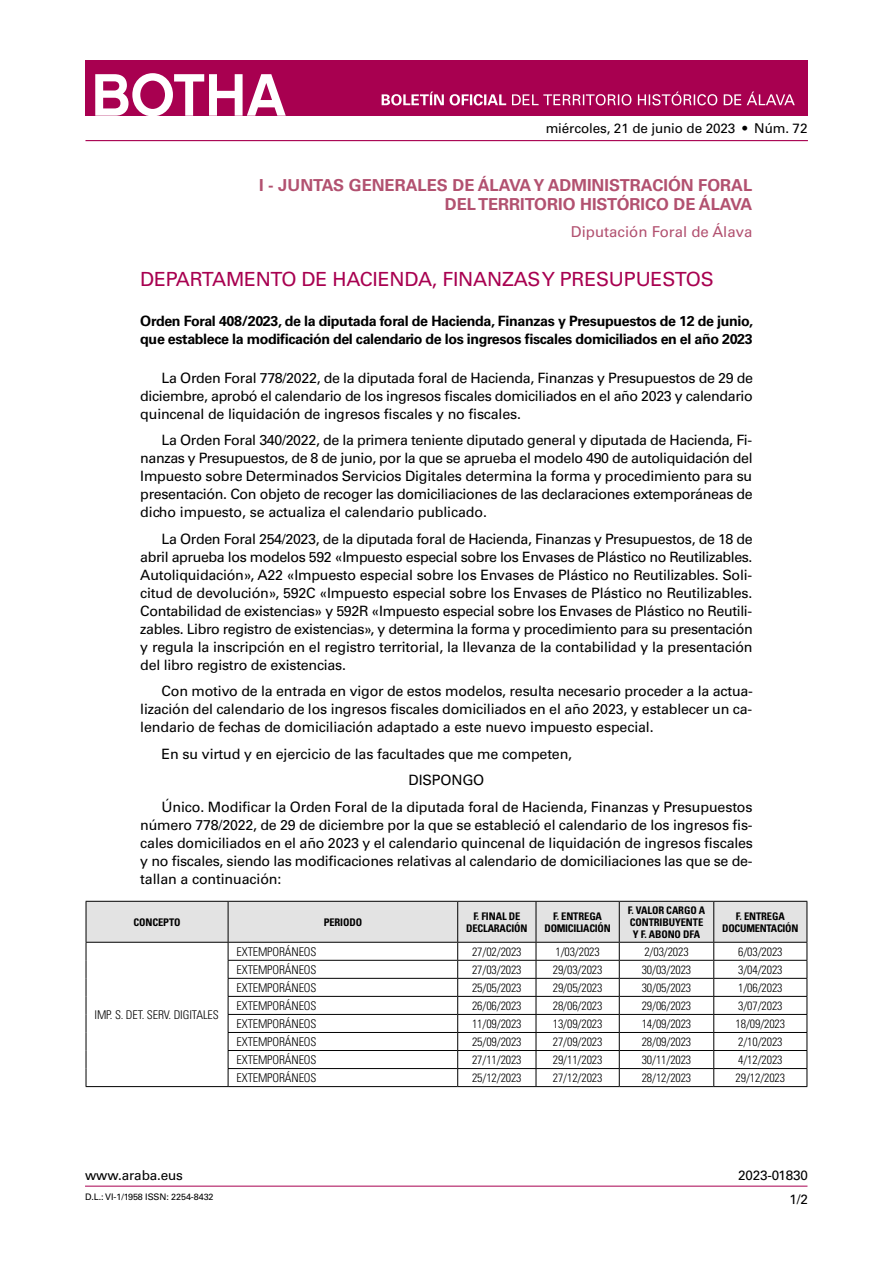
<style>
.page{position:relative;width:893px;height:1263px;background:#fff}
.page>*{position:absolute;margin:0;border:0;box-sizing:border-box;transform-origin:0 0}
.t1{font:19.5px "Univers LT Std";letter-spacing:-.01em;color:#a80050}
.t2{font:700 16.5px/19.8px "Univers LT Std";color:#b25170;text-align:right}
.t3{font:15px "Univers LT Std";color:#b25170}
.t4{font:14.25px/18px "Univers LT Std";letter-spacing:-.01em;color:#000;text-align:justify}
.t5{font:700 14.25px/18px "Univers LT Std";letter-spacing:-.025em;color:#000}
.t6{font:13.5px "Univers LT Std";letter-spacing:-.01em;color:#000}
.t7{font:300 condensed 12px "Univers LT Std";letter-spacing:-.01em;color:#000}
.t8{font:700 condensed 10.5px/12px "Univers LT Std";letter-spacing:-.01em;color:#000;text-align:center}
.t9{font:9px "Univers LT Std";letter-spacing:-.01em;color:#000}
</style>
<div class="page">
<hr style="left:85px;top:1186px;width:722px;height:1px;background:#a80050">
<div style="left:85px;top:60px;width:723px;height:55px;background:#a80050"></div>
<svg style="left:95px;top:73px;width:191px;height:43px"></svg>
<hr style="left:85px;top:140px;width:723px;height:1px;background:#a80050">
<svg style="left:382px;top:92px;width:413px;height:13px"></svg>
<svg style="left:86px;top:901px;width:722px;height:185px"></svg>
<hr style="left:86px;top:1086px;width:142px;height:1px;background:#000">
<hr style="left:228px;top:1086px;width:230px;height:1px;background:#000">
<hr style="left:458px;top:1086px;width:78px;height:1px;background:#000">
<hr style="left:536px;top:1086px;width:83px;height:1px;background:#000">
<hr style="left:619px;top:1086px;width:95px;height:1px;background:#000">
<hr style="left:714px;top:1086px;width:93px;height:1px;background:#000">
<p class="t6" style="left:546px;top:121px;width:263px">miércoles, 21 de junio de 2023 • Núm. 72</p>
<p class="t2" style="left:259px;top:175px;width:495px">I - JUNTAS GENERALES DE ÁLAVA Y ADMINISTRACIÓN FORAL<br>DEL TERRITORIO HISTÓRICO DE ÁLAVA</p>
<p class="t3" style="left:571px;top:223px;width:183px">Diputación Foral de Álava</p>
<h1 class="t1" style="left:140px;top:268px;width:575px">DEPARTAMENTO DE HACIENDA, FINANZAS Y PRESUPUESTOS</h1>
<p class="t5" style="left:140px;top:312px;width:614px">Orden Foral 408/2023, de la diputada foral de Hacienda, Finanzas y Presupuestos de 12 de junio, que establece la modificación del calendario de los ingresos fiscales domiciliados en el año 2023</p>
<p class="t4" style="left:140px;top:369px;width:614px;text-indent:21px">La Orden Foral 778/2022, de la diputada foral de Hacienda, Finanzas y Presupuestos de 29 de diciembre, aprobó el calendario de los ingresos fiscales domiciliados en el año 2023 y calendario quincenal de liquidación de ingresos fiscales y no fiscales.</p>
<p class="t4" style="left:140px;top:431px;width:614px;text-indent:21px">La Orden Foral 340/2022, de la primera teniente diputado general y diputada de Hacienda, Fi&shy;nanzas y Presupuestos, de 8 de junio, por la que se aprueba el modelo 490 de autoliquidación del Impuesto sobre Determinados Servicios Digitales determina la forma y procedimiento para su presentación. Con objeto de recoger las domiciliaciones de las declaraciones extemporáneas de dicho impuesto, se actualiza el calendario publicado.</p>
<p class="t4" style="left:140px;top:530px;width:614px;text-indent:21px">La Orden Foral 254/2023, de la diputada foral de Hacienda, Finanzas y Presupuestos, de 18 de abril aprueba los modelos 592 «Impuesto especial sobre los Envases de Plástico no Reutilizables.<br>Autoliquidación», A22 «Impuesto especial sobre los Envases de Plástico no Reutilizables. Soli&shy;citud de devolución», 592C «Impuesto especial sobre los Envases de Plástico no Reutilizables.<br>Contabilidad de existencias» y 592R «Impuesto especial sobre los Envases de Plástico no Reutili&shy;zables. Libro registro de existencias», y determina la forma y procedimiento para su presentación y regula la inscripción en el registro territorial, la llevanza de la contabilidad y la presentación del libro registro de existencias.</p>
<p class="t4" style="left:140px;top:682px;width:614px;text-indent:21px">Con motivo de la entrada en vigor de estos modelos, resulta necesario proceder a la actua&shy;lización del calendario de los ingresos fiscales domiciliados en el año 2023, y establecer un ca&shy;lendario de fechas de domiciliación adaptado a este nuevo impuesto especial.</p>
<p class="t4" style="left:162px;top:745px;width:412px">En su virtud y en ejercicio de las facultades que me competen,</p>
<p class="t4" style="left:409px;top:771px;width:77px">DISPONGO</p>
<p class="t4" style="left:162px;top:798px;width:593px">Único. Modificar la Orden Foral de la diputada foral de Hacienda, Finanzas y Presupuestos</p>
<p class="t4" style="left:140px;top:816px;width:614px">número 778/2022, de 29 de diciembre por la que se estableció el calendario de los ingresos fis&shy;cales domiciliados en el año 2023 y el calendario quincenal de liquidación de ingresos fiscales y no fiscales, siendo las modificaciones relativas al calendario de domiciliaciones las que se de&shy;tallan a continuación:</p>
<p class="t8" style="left:133px;top:916px;width:49px">CONCEPTO</p>
<p class="t8" style="left:324px;top:916px;width:40px">PERIODO</p>
<p class="t8" style="left:466px;top:910px;width:63px">F. FINAL DE<br>DECLARACIÓN</p>
<p class="t8" style="left:544px;top:910px;width:68px">F. ENTREGA<br>DOMICILIACIÓN</p>
<p class="t8" style="left:628px;top:904px;width:79px;text-align:left">F. VALOR CARGO A<br>CONTRIBUYENTE<br>Y F. ABONO DFA</p>
<p class="t8" style="left:722px;top:910px;width:78px">F. ENTREGA<br>DOCUMENTACIÓN</p>
<p class="t7" style="left:95px;top:1008px;width:126px">IMP. S. DET. SERV. DIGITALES</p>
<p class="t7" style="left:237px;top:944px;width:81px">EXTEMPORÁNEOS</p>
<p class="t7" style="left:472px;top:944px;width:51px">27/02/2023</p>
<p class="t7" style="left:555px;top:944px;width:46px">1/03/2023</p>
<p class="t7" style="left:644px;top:944px;width:46px">2/03/2023</p>
<p class="t7" style="left:738px;top:944px;width:46px">6/03/2023</p>
<p class="t7" style="left:237px;top:963px;width:81px">EXTEMPORÁNEOS</p>
<p class="t7" style="left:472px;top:963px;width:51px">27/03/2023</p>
<p class="t7" style="left:553px;top:963px;width:51px">29/03/2023</p>
<p class="t7" style="left:642px;top:963px;width:51px">30/03/2023</p>
<p class="t7" style="left:738px;top:963px;width:46px">3/04/2023</p>
<p class="t7" style="left:237px;top:981px;width:81px">EXTEMPORÁNEOS</p>
<p class="t7" style="left:472px;top:981px;width:51px">25/05/2023</p>
<p class="t7" style="left:553px;top:981px;width:51px">29/05/2023</p>
<p class="t7" style="left:642px;top:981px;width:51px">30/05/2023</p>
<p class="t7" style="left:738px;top:981px;width:46px">1/06/2023</p>
<p class="t7" style="left:237px;top:999px;width:81px">EXTEMPORÁNEOS</p>
<p class="t7" style="left:472px;top:999px;width:51px">26/06/2023</p>
<p class="t7" style="left:553px;top:999px;width:51px">28/06/2023</p>
<p class="t7" style="left:642px;top:999px;width:51px">29/06/2023</p>
<p class="t7" style="left:738px;top:999px;width:46px">3/07/2023</p>
<p class="t7" style="left:237px;top:1017px;width:81px">EXTEMPORÁNEOS</p>
<p class="t7" style="left:472px;top:1017px;width:51px">11/09/2023</p>
<p class="t7" style="left:553px;top:1017px;width:51px">13/09/2023</p>
<p class="t7" style="left:642px;top:1017px;width:51px">14/09/2023</p>
<p class="t7" style="left:736px;top:1017px;width:51px">18/09/2023</p>
<p class="t7" style="left:237px;top:1035px;width:81px">EXTEMPORÁNEOS</p>
<p class="t7" style="left:472px;top:1035px;width:51px">25/09/2023</p>
<p class="t7" style="left:553px;top:1035px;width:51px">27/09/2023</p>
<p class="t7" style="left:642px;top:1035px;width:51px">28/09/2023</p>
<p class="t7" style="left:738px;top:1035px;width:46px">2/10/2023</p>
<p class="t7" style="left:237px;top:1053px;width:81px">EXTEMPORÁNEOS</p>
<p class="t7" style="left:472px;top:1053px;width:51px">27/11/2023</p>
<p class="t7" style="left:553px;top:1053px;width:51px">29/11/2023</p>
<p class="t7" style="left:642px;top:1053px;width:51px">30/11/2023</p>
<p class="t7" style="left:738px;top:1053px;width:46px">4/12/2023</p>
<p class="t7" style="left:237px;top:1071px;width:81px">EXTEMPORÁNEOS</p>
<p class="t7" style="left:472px;top:1071px;width:51px">25/12/2023</p>
<p class="t7" style="left:553px;top:1071px;width:51px">27/12/2023</p>
<p class="t7" style="left:642px;top:1071px;width:51px">28/12/2023</p>
<p class="t7" style="left:736px;top:1071px;width:51px">29/12/2023</p>
<p class="t6" style="left:85px;top:1167px;width:99px">www.araba.eus</p>
<p class="t9" style="left:85px;top:1192px;width:130px">D.L.: VI-1/1958 ISSN: 2254-8432</p>
<p class="t6" style="left:738px;top:1167px;width:71px">2023-01830</p>
<p class="t6" style="left:789px;top:1191px;width:20px">1/2</p>
</div>
